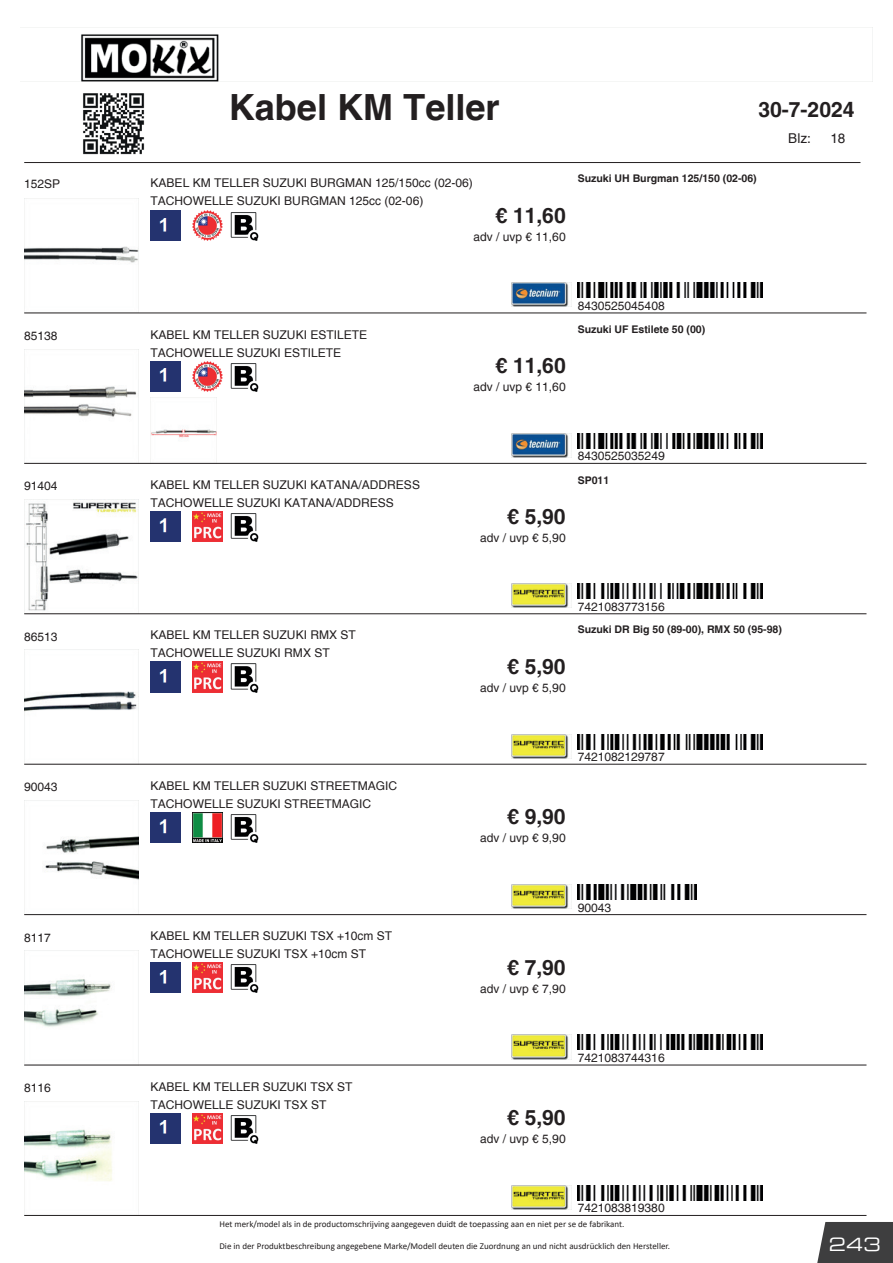
<style>
.page{position:relative;width:893px;height:1263px;background:#fff}
.page>*{position:absolute;margin:0;border:0;box-sizing:border-box;transform-origin:0 0}
.t1{font:700 36.15px "Helvetica";color:#231f20}
.t2{font:700 21px "Helvetica";color:#231f20}
.t3{font:18px "Eurostile Extended Two";color:#fff}
.t4{font:13.5px "Helvetica";color:#231f20}
.t5{font:12px/18px "Helvetica";color:#231f20}
.t6{font:700 10.5px "Helvetica";color:#231f20}
.t7{font:9px "Calibri";color:#231f20}
.t8{font:9px "Calibri";color:#221f1f}
</style>
<div class="page">
<div style="left:817px;top:1222px;width:76px;height:41px;background:#3e3e3f"></div>
<img style="left:81px;top:34px;width:138px;height:47px">
<hr style="left:24px;top:162px;width:836px;height:1px;background:#231f20">
<img style="left:512px;top:283px;width:60px;height:24px">
<img style="left:24px;top:200px;width:115px;height:113px">
<img style="left:578px;top:283px;width:185px;height:15px">
<img style="left:151px;top:211px;width:30px;height:30px">
<img style="left:193px;top:211px;width:30px;height:30px">
<img style="left:230px;top:212px;width:29px;height:29px">
<hr style="left:24px;top:313px;width:842px;height:1px;background:#231f20">
<img style="left:512px;top:433px;width:60px;height:24px">
<img style="left:24px;top:349px;width:115px;height:114px">
<img style="left:151px;top:397px;width:66px;height:66px">
<img style="left:578px;top:433px;width:185px;height:15px">
<img style="left:151px;top:361px;width:30px;height:30px">
<img style="left:193px;top:361px;width:30px;height:30px">
<img style="left:230px;top:363px;width:29px;height:28px">
<hr style="left:24px;top:463px;width:842px;height:1px;background:#231f20">
<img style="left:512px;top:584px;width:60px;height:24px">
<img style="left:24px;top:499px;width:115px;height:113px">
<img style="left:578px;top:584px;width:185px;height:15px">
<img style="left:151px;top:511px;width:30px;height:31px">
<img style="left:193px;top:511px;width:30px;height:31px">
<img style="left:230px;top:513px;width:29px;height:29px">
<hr style="left:24px;top:613px;width:842px;height:1px;background:#231f20">
<img style="left:512px;top:734px;width:60px;height:24px">
<img style="left:24px;top:651px;width:115px;height:113px">
<img style="left:578px;top:734px;width:185px;height:15px">
<img style="left:151px;top:662px;width:30px;height:30px">
<img style="left:193px;top:662px;width:30px;height:30px">
<img style="left:230px;top:663px;width:29px;height:29px">
<hr style="left:24px;top:764px;width:842px;height:1px;background:#231f20">
<img style="left:512px;top:884px;width:60px;height:24px">
<img style="left:24px;top:800px;width:115px;height:113px">
<img style="left:578px;top:884px;width:118px;height:15px">
<img style="left:151px;top:812px;width:30px;height:30px">
<img style="left:193px;top:812px;width:30px;height:30px">
<img style="left:230px;top:814px;width:29px;height:28px">
<hr style="left:24px;top:914px;width:842px;height:1px;background:#231f20">
<img style="left:512px;top:1035px;width:60px;height:24px">
<img style="left:24px;top:952px;width:115px;height:113px">
<img style="left:578px;top:1035px;width:185px;height:15px">
<img style="left:151px;top:963px;width:30px;height:30px">
<img style="left:193px;top:963px;width:30px;height:30px">
<img style="left:230px;top:964px;width:29px;height:29px">
<hr style="left:24px;top:1065px;width:842px;height:1px;background:#231f20">
<img style="left:512px;top:1185px;width:60px;height:24px">
<img style="left:24px;top:1101px;width:115px;height:114px">
<img style="left:578px;top:1185px;width:185px;height:15px">
<img style="left:151px;top:1113px;width:30px;height:30px">
<img style="left:193px;top:1113px;width:30px;height:30px">
<img style="left:230px;top:1115px;width:29px;height:28px">
<hr style="left:24px;top:1215px;width:842px;height:1px;background:#231f20">
<img style="left:83px;top:93px;width:62px;height:62px">
<h1 class="t1" style="left:229px;top:85px;width:272px">Kabel KM Teller</h1>
<h2 class="t2" style="left:758px;top:97px;width:97px">30-7-2024</h2>
<p class="t4" style="left:788px;top:130px;width:24px">Blz:</p>
<p class="t4" style="left:830px;top:130px;width:17px">18</p>
<p class="t6" style="left:578px;top:172px;width:181px">Suzuki UH Burgman 125/150 (02-06)</p>
<p class="t5" style="left:24px;top:175px;width:38px">152SP</p>
<p class="t5" style="left:151px;top:173px;width:324px">KABEL KM TELLER SUZUKI BURGMAN 125/150cc (02-06)<br>TACHOWELLE SUZUKI BURGMAN 125cc (02-06)</p>
<h2 class="t2" style="left:495px;top:202px;width:72px">€ 11,60</h2>
<p class="t5" style="left:473px;top:228px;width:94px">adv / uvp € 11,60</p>
<p class="t5" style="left:24px;top:327px;width:35px">85138</p>
<p class="t5" style="left:151px;top:325px;width:218px">KABEL KM TELLER SUZUKI ESTILETE<br>TACHOWELLE SUZUKI ESTILETE</p>
<p class="t5" style="left:24px;top:477px;width:35px">91404</p>
<p class="t5" style="left:151px;top:476px;width:271px">KABEL KM TELLER SUZUKI KATANA/ADDRESS<br>TACHOWELLE SUZUKI KATANA/ADDRESS</p>
<p class="t5" style="left:24px;top:628px;width:35px">86513</p>
<p class="t5" style="left:151px;top:626px;width:207px">KABEL KM TELLER SUZUKI RMX ST<br>TACHOWELLE SUZUKI RMX ST</p>
<p class="t5" style="left:24px;top:778px;width:35px">90043</p>
<p class="t5" style="left:151px;top:777px;width:248px">KABEL KM TELLER SUZUKI STREETMAGIC<br>TACHOWELLE SUZUKI STREETMAGIC</p>
<p class="t5" style="left:24px;top:928px;width:28px">8117</p>
<p class="t5" style="left:151px;top:927px;width:243px">KABEL KM TELLER SUZUKI TSX +10cm ST<br>TACHOWELLE SUZUKI TSX +10cm ST</p>
<p class="t5" style="left:24px;top:1079px;width:28px">8116</p>
<p class="t5" style="left:151px;top:1077px;width:203px">KABEL KM TELLER SUZUKI TSX ST<br>TACHOWELLE SUZUKI TSX ST</p>
<h2 class="t2" style="left:495px;top:353px;width:72px">€ 11,60</h2>
<p class="t5" style="left:473px;top:378px;width:94px">adv / uvp € 11,60</p>
<p class="t5" style="left:578px;top:297px;width:88px">8430525045408</p>
<p class="t6" style="left:578px;top:322px;width:129px">Suzuki UF Estilete 50 (00)</p>
<h2 class="t2" style="left:507px;top:503px;width:60px">€ 5,90</h2>
<p class="t5" style="left:480px;top:528px;width:87px">adv / uvp € 5,90</p>
<p class="t5" style="left:578px;top:447px;width:88px">8430525035249</p>
<p class="t6" style="left:578px;top:474px;width:33px">SP011</p>
<h2 class="t2" style="left:507px;top:654px;width:60px">€ 5,90</h2>
<p class="t5" style="left:480px;top:679px;width:87px">adv / uvp € 5,90</p>
<p class="t5" style="left:578px;top:598px;width:88px">7421083773156</p>
<p class="t6" style="left:578px;top:623px;width:206px">Suzuki DR Big 50 (89-00), RMX 50 (95-98)</p>
<p class="t5" style="left:578px;top:748px;width:88px">7421082129787</p>
<h2 class="t2" style="left:507px;top:804px;width:60px">€ 9,90</h2>
<p class="t5" style="left:480px;top:829px;width:87px">adv / uvp € 9,90</p>
<p class="t5" style="left:578px;top:898px;width:35px">90043</p>
<h2 class="t2" style="left:507px;top:954px;width:60px">€ 7,90</h2>
<p class="t5" style="left:480px;top:980px;width:87px">adv / uvp € 7,90</p>
<p class="t5" style="left:578px;top:1049px;width:88px">7421083744316</p>
<h2 class="t2" style="left:507px;top:1105px;width:60px">€ 5,90</h2>
<p class="t5" style="left:480px;top:1130px;width:87px">adv / uvp € 5,90</p>
<p class="t5" style="left:578px;top:1199px;width:88px">7421083819380</p>
<p class="t8" style="left:219px;top:1218px;width:407px">Het merk/model als in de productomschrijving aangegeven duidt de toepassing aan en niet per se de fabrikant.</p>
<p class="t7" style="left:219px;top:1239px;width:452px">Die in der Produktbeschreibung angegebene Marke/Modell deuten die Zuordnung an und nicht ausdrücklich den Hersteller.</p>
<h3 class="t3" style="left:829px;top:1231px;width:54px">243</h3>
</div>
